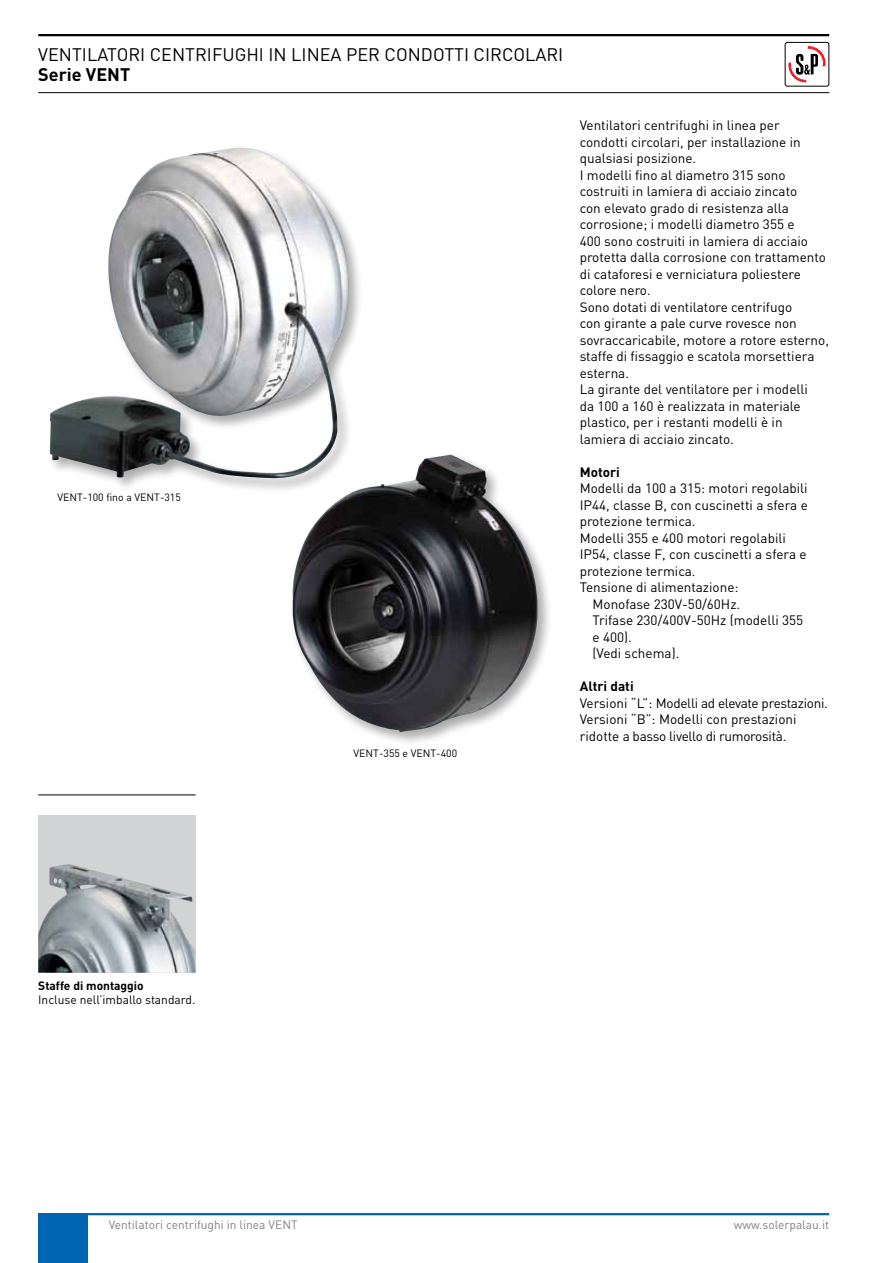
<style>
.page{position:relative;width:893px;height:1263px;background:#fff}
.page>*{position:absolute;margin:0;border:0;box-sizing:border-box;transform-origin:0 0}
.t1{font:18px "DIN";color:#000}
.t2{font:700 18px "DIN";color:#000}
.t3{font:13.5px/16.5px "DIN";color:#000}
.t4{font:13.5px/16.5px "DIN";letter-spacing:-.02em;color:#000}
.t5{font:700 13.5px "DIN";color:#000}
.t6{font:12px "DIN";color:#808285}
.t7{font:12px "DIN";color:#000}
.t8{font:700 12px "DIN";color:#000}
.t9{font:10.5px "DIN";color:#000}
</style>
<div class="page">
<hr style="left:38px;top:34px;width:791px;height:2px;background:#000">
<hr style="left:38px;top:92px;width:791px;height:1px;background:#000">
<svg style="left:788px;top:47px;width:38px;height:36px"></svg>
<div style="left:785px;top:42px;width:44px;height:44px;border:1px solid #000;border-radius:2px"></div>
<hr style="left:38px;top:1213px;width:791px;height:2px;background:#0066b3">
<div style="left:38px;top:1214px;width:49px;height:49px;background:#0066b3"></div>
<hr style="left:38px;top:795px;width:158px;height:1px;background:#000">
<div style="left:38px;top:815px;width:158px;height:158px;background:#d1d3d4"></div>
<img style="left:38px;top:864px;width:158px;height:109px">
<div style="left:47px;top:145px;width:317px;height:348px;background:#000;opacity:.33"></div>
<img style="left:49px;top:148px;width:304px;height:331px">
<div style="left:289px;top:452px;width:264px;height:294px;background:#000;opacity:.33"></div>
<img style="left:290px;top:455px;width:253px;height:277px">
<h1 class="t1" style="left:38px;top:43px;width:527px">VENTILATORI CENTRIFUGHI IN LINEA PER CONDOTTI CIRCOLARI</h1>
<h1 class="t2" style="left:38px;top:62px;width:94px">Serie VENT</h1>
<p class="t9" style="left:57px;top:490px;width:125px">VENT-100 fino a VENT-315</p>
<p class="t9" style="left:354px;top:747px;width:105px">VENT-355 e VENT-400</p>
<p class="t3" style="left:580px;top:117px;width:251px">Ventilatori centrifughi in linea per condotti circolari, per installazione in qualsiasi posizione.<br>I modelli fino al diametro 315 sono costruiti in lamiera di acciaio zincato<br>con elevato grado di resistenza alla corrosione; i modelli diametro 355 e<br>400 sono costruiti in lamiera di acciaio protetta dalla corrosione con trattamento di cataforesi e verniciatura poliestere colore nero.<br>Sono dotati di ventilatore centrifugo<br>con girante a pale curve rovesce non sovraccaricabile, motore a rotore esterno, staffe di fissaggio e scatola morsettiera esterna.<br>La girante del ventilatore per i modelli<br>da 100 a 160 è realizzata in materiale plastico, per i restanti modelli è in lamiera di acciaio zincato.</p>
<p class="t5" style="left:580px;top:463px;width:42px">Motori</p>
<p class="t3" style="left:580px;top:480px;width:229px">Modelli da 100 a 315: motori regolabili</p>
<p class="t3" style="left:580px;top:496px;width:230px">IP44, classe B, con cuscinetti a sfera e</p>
<p class="t3" style="left:580px;top:513px;width:117px">protezione termica.</p>
<p class="t3" style="left:580px;top:529px;width:208px">Modelli 355 e 400 motori regolabili</p>
<p class="t3" style="left:580px;top:546px;width:228px">IP54, classe F, con cuscinetti a sfera e</p>
<p class="t3" style="left:580px;top:562px;width:117px">protezione termica.</p>
<p class="t3" style="left:580px;top:579px;width:160px">Tensione di alimentazione:</p>
<p class="t3" style="left:592px;top:595px;width:149px">Monofase 230V-50/60Hz.</p>
<p class="t3" style="left:592px;top:612px;width:212px">Trifase 230/400V-50Hz (modelli 355</p>
<p class="t3" style="left:592px;top:628px;width:41px">e 400).</p>
<p class="t3" style="left:592px;top:645px;width:88px">(Vedi schema).</p>
<p class="t5" style="left:580px;top:677px;width:55px">Altri dati</p>
<p class="t4" style="left:580px;top:694px;width:250px">Versioni “L”: Modelli ad elevate prestazioni.<br>Versioni “B”: Modelli con prestazioni ridotte a basso livello di rumorosità.</p>
<p class="t8" style="left:38px;top:977px;width:107px">Staffe di montaggio</p>
<p class="t7" style="left:38px;top:992px;width:159px">Incluse nell’imballo standard.</p>
<p class="t6" style="left:109px;top:1217px;width:190px">Ventilatori centrifughi in linea VENT</p>
<p class="t6" style="left:734px;top:1217px;width:97px">www.solerpalau.it</p>
</div>
